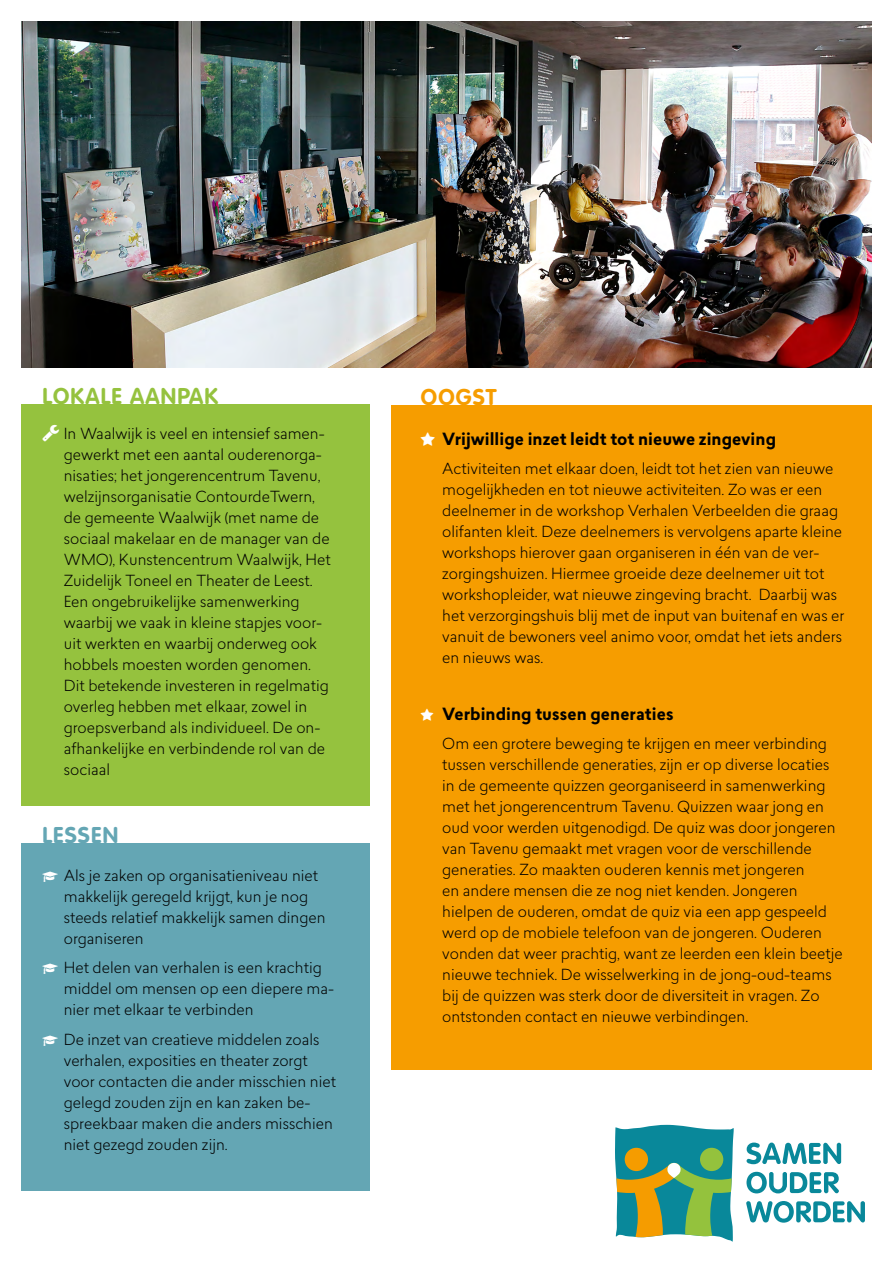
<style>
.page{position:relative;width:893px;height:1263px;background:#fff}
.page>*{position:absolute;margin:0;border:0;box-sizing:border-box;transform-origin:0 0}
.t1{font:700 22.5px "VAG Rounded LT Pro";letter-spacing:.05em;color:#95c23e}
.t2{font:700 22.5px "VAG Rounded LT Pro";letter-spacing:.05em;color:#64a6b4}
.t3{font:700 22.5px "VAG Rounded LT Pro";letter-spacing:.05em;color:#f69d00}
.t4{font:700 16.5px "Lasiver";letter-spacing:.005em;color:#000}
.t5{font:300 15px/21px "Lasiver";color:#000}
</style>
<div class="page">
<div style="left:391px;top:405px;width:481px;height:665px;background:#f69d00"></div>
<div style="left:21px;top:404px;width:349px;height:401px;background:#95c23e"></div>
<div style="left:21px;top:843px;width:349px;height:348px;background:#64a6b4"></div>
<img style="left:21px;top:21px;width:851px;height:346px">
<svg style="left:747px;top:1142px;width:94px;height:22px"></svg>
<svg style="left:746px;top:1172px;width:93px;height:21px"></svg>
<svg style="left:746px;top:1201px;width:119px;height:22px"></svg>
<svg style="left:615px;top:1125px;width:119px;height:117px;background:#5fa17d"></svg>
<h1 class="t1" style="left:43px;top:382px;width:177px">LOKALE AANPAK</h1>
<p class="t5" style="left:64px;top:423px;width:269px">In Waalwijk is veel en intensief samen&shy;gewerkt met een aantal ouderenorga&shy;nisaties; het jongerencentrum Tavenu, welzijnsorganisatie ContourdeTwern, de gemeente Waalwijk (met name de sociaal makelaar en de manager van de WMO), Kunstencentrum Waalwijk, Het Zuidelijk Toneel en Theater de Leest.<br>Een ongebruikelijke samenwerking waarbij we vaak in kleine stapjes voor&shy;uit werkten en waarbij onderweg ook hobbels moesten worden genomen.<br>Dit betekende investeren in regelmatig overleg hebben met elkaar, zowel in groepsverband als individueel. De on&shy;afhankelijke en verbindende rol van de sociaal</p>
<h1 class="t2" style="left:43px;top:821px;width:77px">LESSEN</h1>
<p class="t5" style="left:64px;top:864px;width:263px">Als je zaken op organisatieniveau niet makkelijk geregeld krijgt, kun je nog steeds relatief makkelijk samen dingen organiseren</p>
<p class="t5" style="left:64px;top:957px;width:272px">Het delen van verhalen is een krachtig middel om mensen op een diepere ma&shy;nier met elkaar te verbinden</p>
<p class="t5" style="left:64px;top:1028px;width:274px">De inzet van creatieve middelen zoals verhalen, exposities en theater zorgt voor contacten die ander misschien niet gelegd zouden zijn en kan zaken be&shy;spreekbaar maken die anders misschien niet gezegd zouden zijn.</p>
<h1 class="t3" style="left:421px;top:383px;width:77px">OOGST</h1>
<p class="t4" style="left:442px;top:427px;width:335px">Vrijwillige inzet leidt tot nieuwe zingeving</p>
<p class="t5" style="left:442px;top:458px;width:404px">Activiteiten met elkaar doen, leidt tot het zien van nieuwe mogelijkheden en tot nieuwe activiteiten. Zo was er een deelnemer in de workshop Verhalen Verbeelden die graag olifanten kleit. Deze deelnemers is vervolgens aparte kleine workshops hierover gaan organiseren in één van de ver&shy;zorgingshuizen. Hiermee groeide deze deelnemer uit tot workshopleider, wat nieuwe zingeving bracht. Daarbij was het verzorgingshuis blij met de input van buitenaf en was er vanuit de bewoners veel animo voor, omdat het iets anders en nieuws was.</p>
<p class="t4" style="left:442px;top:702px;width:233px">Verbinding tussen generaties</p>
<p class="t5" style="left:442px;top:733px;width:402px">Om een grotere beweging te krijgen en meer verbinding tussen verschillende generaties, zijn er op diverse locaties in de gemeente quizzen georganiseerd in samenwerking met het jongerencentrum Tavenu. Quizzen waar jong en oud voor werden uitgenodigd. De quiz was door jongeren van Tavenu gemaakt met vragen voor de verschillende generaties. Zo maakten ouderen kennis met jongeren<br>en andere mensen die ze nog niet kenden. Jongeren hielpen de ouderen, omdat de quiz via een app gespeeld werd op de mobiele telefoon van de jongeren. Ouderen vonden dat weer prachtig, want ze leerden een klein beetje nieuwe techniek. De wisselwerking in de jong-oud-teams bij de quizzen was sterk door de diversiteit in vragen. Zo ontstonden contact en nieuwe verbindingen.</p>
</div>
